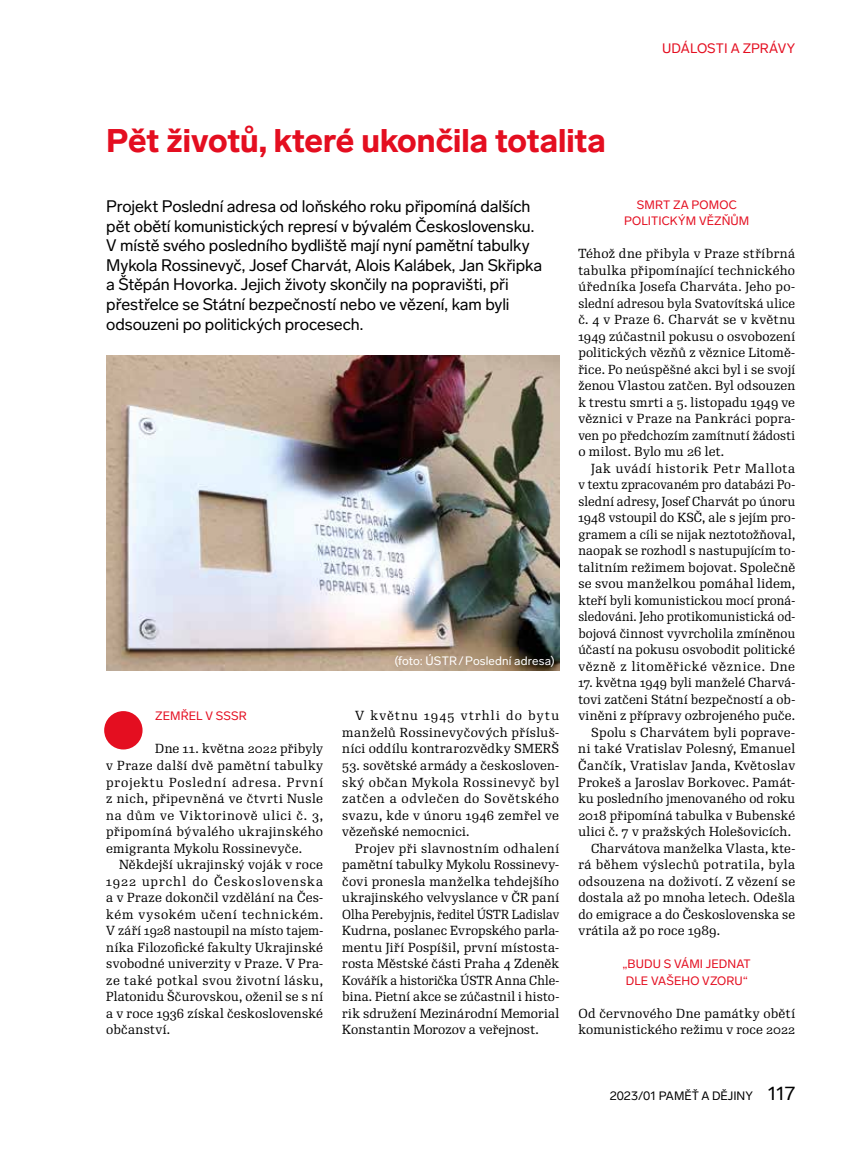
<style>
.page{position:relative;width:859px;height:1149px;background:#fff}
.page>*{position:absolute;margin:0;border:0;box-sizing:border-box;transform-origin:0 0}
.t1{font:900 32.4px "Lab Grotesque";color:#e40e20}
.t2{font:16.5px/19.5px "Lab Grotesque";letter-spacing:-.01em;color:#000}
.t3{font:13.5px "Lab Grotesque";color:#e40e20}
.t4{font:12.75px/16.5px "Re Public Std";letter-spacing:.02em;color:#000;text-align:justify}
.t5{font:12.75px "Re Public Std";letter-spacing:.04em;color:#000}
.t6{font:12px/16.5px "Lab Grotesque";letter-spacing:.015em;color:#e40e20;text-align:center}
.t7{font:12px "Lab Grotesque";letter-spacing:.01em;color:#fff}
.t8{font:12px "Lab Grotesque";color:#000}
.s1{font-size:19.5px}
</style>
<div class="page">
<div style="left:104px;top:711px;width:39px;height:38px;background:#e40e20;border-radius:50%"></div>
<img style="left:106px;top:355px;width:453px;height:315px">
<h1 class="t1" style="left:106px;top:118px;width:501px">Pět životů, které ukončila totalita</h1>
<p class="t3" style="left:662px;top:39px;width:134px">UDÁLOSTI A ZPRÁVY</p>
<p class="t2" style="left:106px;top:196px;width:437px">Projekt Poslední adresa od loňského roku připomíná dalších pět obětí komunistických represí v bývalém Československu.<br>V místě svého posledního bydliště mají nyní pamětní tabulky Mykola Rossinevyč, Josef Charvát, Alois Kalábek, Jan Skřipka a Štěpán Hovorka. Jejich životy skončily na popravišti, při přestřelce se Státní bezpečností nebo ve vězení, kam byli odsouzeni po politických procesech.</p>
<p class="t6" style="left:155px;top:707px;width:93px">ZEMŘEL V SSSR</p>
<p class="t4" style="left:106px;top:740px;width:218px;text-indent:49px">Dne 11. května 2022 přibyly v Praze další dvě pamětní tabulky projektu Poslední adresa. První z nich, připevněná ve čtvrti Nusle na dům ve Viktorinově ulici č. 3, připomíná bývalého ukrajinského emigranta Mykolu Rossinevyče.</p>
<p class="t4" style="left:106px;top:856px;width:218px;text-indent:13px">Někdejší ukrajinský voják v roce 1922 uprchl do Československa a v Praze dokončil vzdělání na Čes&shy;kém vysokém učení technickém.<br>V září 1928 nastoupil na místo tajem&shy;níka Filozofické fakulty Ukrajinské svobodné univerzity v Praze. V Pra&shy;ze také potkal svou životní lásku, Platonidu Ščurovskou, oženil se s ní a v roce 1936 získal československé občanství.</p>
<p class="t7" style="left:394px;top:652px;width:162px">(foto: ÚSTR/Poslední adresa)</p>
<p class="t4" style="left:342px;top:707px;width:218px;text-indent:13px">V květnu 1945 vtrhli do bytu manželů Rossinevyčových přísluš&shy;níci oddílu kontrarozvědky SMERŠ</p>
<p class="t4" style="left:342px;top:757px;width:218px">53. sovětské armády a českosloven&shy;ský občan Mykola Rossinevyč byl zatčen a odvlečen do Sovětského svazu, kde v únoru 1946 zemřel ve vězeňské nemocnici.</p>
<p class="t4" style="left:342px;top:839px;width:218px;text-indent:13px">Projev při slavnostním odhalení pamětní tabulky Mykolu Rossinevy&shy;čovi pronesla manželka tehdejšího ukrajinského velvyslance v ČR paní Olha Perebyjnis, ředitel ÚSTR Ladislav Kudrna, poslanec Evropského parla&shy;mentu Jiří Pospíšil, první místosta&shy;rosta Městské části Praha 4 Zdeněk Kovářík a historička ÚSTR Anna Chle&shy;bina. Pietní akce se zúčastnil i histo&shy;rik sdružení Mezinárodní Memorial Konstantin Morozov a veřejnost.</p>
<p class="t6" style="left:624px;top:196px;width:127px">SMRT ZA POMOC<br>POLITICKÝM VĚZŇŮM</p>
<p class="t4" style="left:578px;top:245px;width:218px">Téhož dne přibyla v Praze stříbrná tabulka připomínající technického úředníka Josefa Charváta. Jeho po&shy;slední adresou byla Svatovítská ulice č. 4 v Praze 6. Charvát se v květnu 1949 zúčastnil pokusu o osvobození politických vězňů z věznice Litomě&shy;řice. Po neúspěšné akci byl i se svojí ženou Vlastou zatčen. Byl odsouzen k trestu smrti a 5. listopadu 1949 ve věznici v Praze na Pankráci popra&shy;ven po předchozím zamítnutí žádosti o milost. Bylo mu 26 let.</p>
<p class="t4" style="left:578px;top:460px;width:218px;text-indent:13px">Jak uvádí historik Petr Mallota v textu zpracovaném pro databázi Po&shy;slední adresy, Josef Charvát po únoru 1948 vstoupil do KSČ, ale s jejím pro&shy;gramem a cíli se nijak neztotožňoval, naopak se rozhodl s nastupujícím to&shy;talitním režimem bojovat. Společně se svou manželkou pomáhal lidem, kteří byli komunistickou mocí proná&shy;sledováni. Jeho protikomunistická od&shy;bojová činnost vyvrcholila zmíněnou účastí na pokusu osvobodit politické vězně z litoměřické věznice. Dne</p>
<p class="t4" style="left:578px;top:674px;width:218px">17. května 1949 byli manželé Charvá-</p>
<p class="t4" style="left:578px;top:691px;width:218px">tovi zatčeni Státní bezpečností a ob-</p>
<p class="t4" style="left:578px;top:707px;width:218px">viněni z přípravy ozbrojeného puče.</p>
<p class="t4" style="left:591px;top:724px;width:206px">Spolu s Charvátem byli poprave-</p>
<p class="t4" style="left:578px;top:740px;width:218px">ni také Vratislav Polesný, Emanuel</p>
<p class="t4" style="left:578px;top:757px;width:218px">Čančík, Vratislav Janda, Květoslav</p>
<p class="t4" style="left:578px;top:773px;width:218px">Prokeš a Jaroslav Borkovec. Památ-</p>
<p class="t4" style="left:578px;top:790px;width:218px">ku posledního jmenovaného od roku</p>
<p class="t4" style="left:578px;top:806px;width:218px">2018 připomíná tabulka v Bubenské</p>
<p class="t4" style="left:578px;top:823px;width:214px">ulici č. 7 v pražských Holešovicích.</p>
<p class="t4" style="left:591px;top:839px;width:206px">Charvátova manželka Vlasta, kte-</p>
<p class="t5" style="left:578px;top:856px;width:218px">rá během výslechů potratila, byla</p>
<p class="t4" style="left:578px;top:872px;width:218px">odsouzena na doživotí. Z vězení se</p>
<p class="t4" style="left:578px;top:889px;width:218px">dostala až po mnoha letech. Odešla</p>
<p class="t4" style="left:578px;top:905px;width:218px">do emigrace a do Československa se</p>
<p class="t4" style="left:578px;top:922px;width:143px">vrátila až po roce 1989.</p>
<p class="t6" style="left:623px;top:955px;width:130px;text-align:left">„BUDU S VÁMI JEDNAT<br>DLE VAŠEHO VZORU“</p>
<p class="t4" style="left:578px;top:1004px;width:218px">Od červnového Dne památky obětí komunistického režimu v roce 2022</p>
<p class="t8" style="left:610px;top:1087px;width:187px">2023/01 PAMĚŤ A DĚJINY <span class="s1">117</span></p>
</div>
